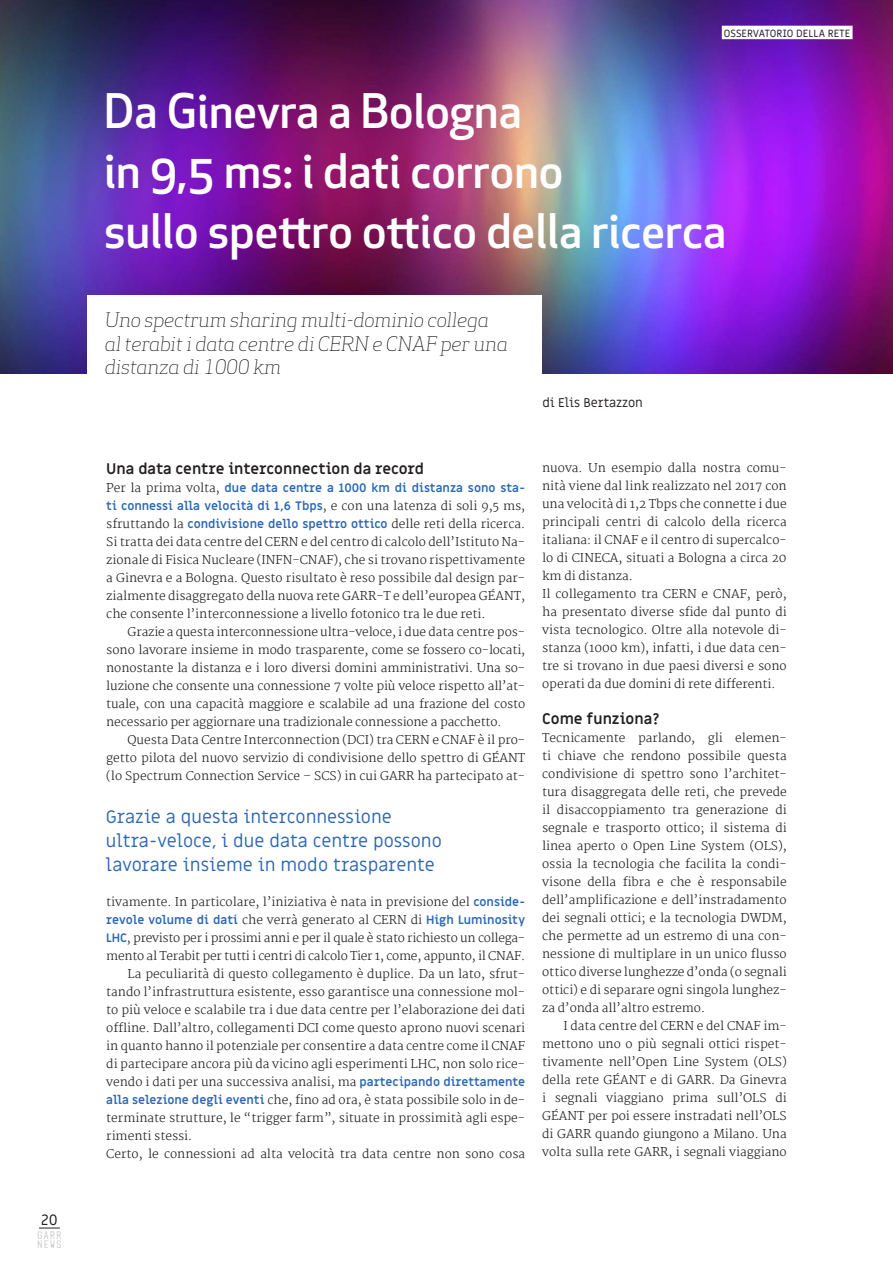
<style>
.page{position:relative;width:893px;height:1263px;background:#fff}
.page>*{position:absolute;margin:0;border:0;box-sizing:border-box;transform-origin:0 0}
.Titolo{font:500 46.5px "Apex New";color:#fff}
.Sottotitolo_B{font:italic 300 19.5px/23.4px "Apex Serif";letter-spacing:-.01em;color:#000}
.Strilletto{font:18px/24px "Miriam Libre";color:#2d68b3}
.Paragrafo_Domanda{font:700 15px "Miriam Libre";color:#231f20}
.t1{font:15px "Miriam Libre";color:#231f20}
.t2{font:12.75px "Miriam Libre";letter-spacing:-.005em;color:#231f20}
.Testo{font:300 12px/18px "Martel";color:#231f20;text-align:justify}
.t3{font:300 12px/9px "Audimat Mono";color:#bebfc2}
.Sezione{font:10.5px "Miriam Libre";letter-spacing:-.005em;color:#231f20}
.s1{font-family:"Miriam Libre";font-weight:700;color:#2d68b3}
</style>
<div class="page">
<img style="left:0;top:0;width:893px;height:373px">
<div style="left:722px;top:26px;width:131px;height:13px;background:#fff"></div>
<div style="left:88px;top:296px;width:454px;height:110px;background:#fff"></div>
<svg style="left:39px;top:1228px;width:21px;height:1px"></svg>
<p class="t1" style="left:41px;top:1211px;width:18px">20</p>
<p class="t3" style="left:37px;top:1230px;width:27px">GARR<br>NEWS</p>
<p class="Sezione" style="left:724px;top:27px;width:128px">OSSERVATORIO DELLA RETE</p>
<p class="Titolo" style="left:104px;top:80px;width:419px">Da Ginevra a Bologna</p>
<p class="Titolo" style="left:104px;top:140px;width:460px">in 9,5 ms: i dati corrono</p>
<p class="Titolo" style="left:104px;top:200px;width:623px">sullo spettro ottico della ricerca</p>
<p class="Sottotitolo_B" style="left:105px;top:308px;width:405px">Uno spectrum sharing multi-dominio collega al terabit i data centre di CERN e CNAF per una distanza di 1000 km</p>
<p class="t2" style="left:542px;top:395px;width:102px">di Elis Bertazzon</p>
<p class="Paragrafo_Domanda" style="left:106px;top:459px;width:319px">Una data centre interconnection da record</p>
<p class="Testo" style="left:106px;top:479px;width:420px">Per la prima volta, <span class="s1">due data centre a 1000 km di distanza sono sta&shy;ti connessi alla velocità di 1,6 Tbps</span>, e con una latenza di soli 9,5 ms, sfruttando la <span class="s1">condivisione dello spettro ottico</span> delle reti della ricerca.<br>Si tratta dei data centre del CERN e del centro di calcolo dell’Istituto Na&shy;zionale di Fisica Nucleare (INFN-CNAF), che si trovano rispettivamente a Ginevra e a Bologna. Questo risultato è reso possibile dal design par&shy;zialmente disaggregato della nuova rete GARR-T e dell’europea GÉANT, che consente l’interconnessione a livello fotonico tra le due reti.</p>
<p class="Testo" style="left:106px;top:623px;width:420px;text-indent:21px">Grazie a questa interconnessione ultra-veloce, i due data centre pos&shy;sono lavorare insieme in modo trasparente, come se fossero co-locati, nonostante la distanza e i loro diversi domini amministrativi. Una so&shy;luzione che consente una connessione 7 volte più veloce rispetto all’at&shy;tuale, con una capacità maggiore e scalabile ad una frazione del costo necessario per aggiornare una tradizionale connessione a pacchetto.</p>
<p class="Testo" style="left:106px;top:731px;width:420px;text-indent:21px">Questa Data Centre Interconnection (DCI) tra CERN e CNAF è il pro&shy;getto pilota del nuovo servizio di condivisione dello spettro di GÉANT (lo Spectrum Connection Service – SCS) in cui GARR ha partecipato at-</p>
<p class="Strilletto" style="left:106px;top:806px;width:338px">Grazie a questa interconnessione ultra-veloce, i due data centre possono lavorare insieme in modo trasparente</p>
<p class="Testo" style="left:106px;top:893px;width:420px">tivamente. In particolare, l’iniziativa è nata in previsione del <span class="s1">conside&shy;revole volume di dati</span> che verrà generato al CERN di <span class="s1">High Luminosity LHC</span>, previsto per i prossimi anni e per il quale è stato richiesto un collega&shy;mento al Terabit per tutti i centri di calcolo Tier 1, come, appunto, il CNAF.</p>
<p class="Testo" style="left:106px;top:965px;width:420px;text-indent:21px">La peculiarità di questo collegamento è duplice. Da un lato, sfrut&shy;tando l’infrastruttura esistente, esso garantisce una connessione mol&shy;to più veloce e scalabile tra i due data centre per l’elaborazione dei dati offline. Dall’altro, collegamenti DCI come questo aprono nuovi scenari in quanto hanno il potenziale per consentire a data centre come il CNAF di partecipare ancora più da vicino agli esperimenti LHC, non solo rice&shy;vendo i dati per una successiva analisi, ma <span class="s1">partecipando direttamente alla selezione degli eventi</span> che, fino ad ora, è stata possibile solo in de&shy;terminate strutture, le “trigger farm”, situate in prossimità agli espe&shy;rimenti stessi.</p>
<p class="Testo" style="left:106px;top:1145px;width:420px">Certo, le connessioni ad alta velocità tra data centre non sono cosa</p>
<p class="Testo" style="left:542px;top:459px;width:246px">nuova. Un esempio dalla nostra comu&shy;nità viene dal link realizzato nel 2017 con una velocità di 1,2 Tbps che connette i due principali centri di calcolo della ricerca italiana: il CNAF e il centro di supercalco&shy;lo di CINECA, situati a Bologna a circa 20 km di distanza.</p>
<p class="Testo" style="left:542px;top:585px;width:246px">Il collegamento tra CERN e CNAF, però, ha presentato diverse sfide dal punto di vista tecnologico. Oltre alla notevole di&shy;stanza (1000 km), infatti, i due data cen&shy;tre si trovano in due paesi diversi e sono operati da due domini di rete differenti.</p>
<p class="Paragrafo_Domanda" style="left:542px;top:709px;width:119px">Come funziona?</p>
<p class="Testo" style="left:542px;top:729px;width:246px">Tecnicamente parlando, gli elemen&shy;ti chiave che rendono possibile questa condivisione di spettro sono l’architet&shy;tura disaggregata delle reti, che prevede il disaccoppiamento tra generazione di segnale e trasporto ottico; il sistema di linea aperto o Open Line System (OLS), ossia la tecnologia che facilita la condi&shy;visone della fibra e che è responsabile dell’amplificazione e dell’instradamento dei segnali ottici; e la tecnologia DWDM, che permette ad un estremo di una con&shy;nessione di multiplare in un unico flusso ottico diverse lunghezze d’onda (o segnali ottici) e di separare ogni singola lunghez&shy;za d’onda all’altro estremo.</p>
<p class="Testo" style="left:542px;top:1017px;width:246px;text-indent:21px">I data centre del CERN e del CNAF im&shy;mettono uno o più segnali ottici rispet&shy;tivamente nell’Open Line System (OLS) della rete GÉANT e di GARR. Da Ginevra i segnali viaggiano prima sull’OLS di GÉANT per poi essere instradati nell’OLS di GARR quando giungono a Milano. Una volta sulla rete GARR, i segnali viaggiano</p>
</div>
